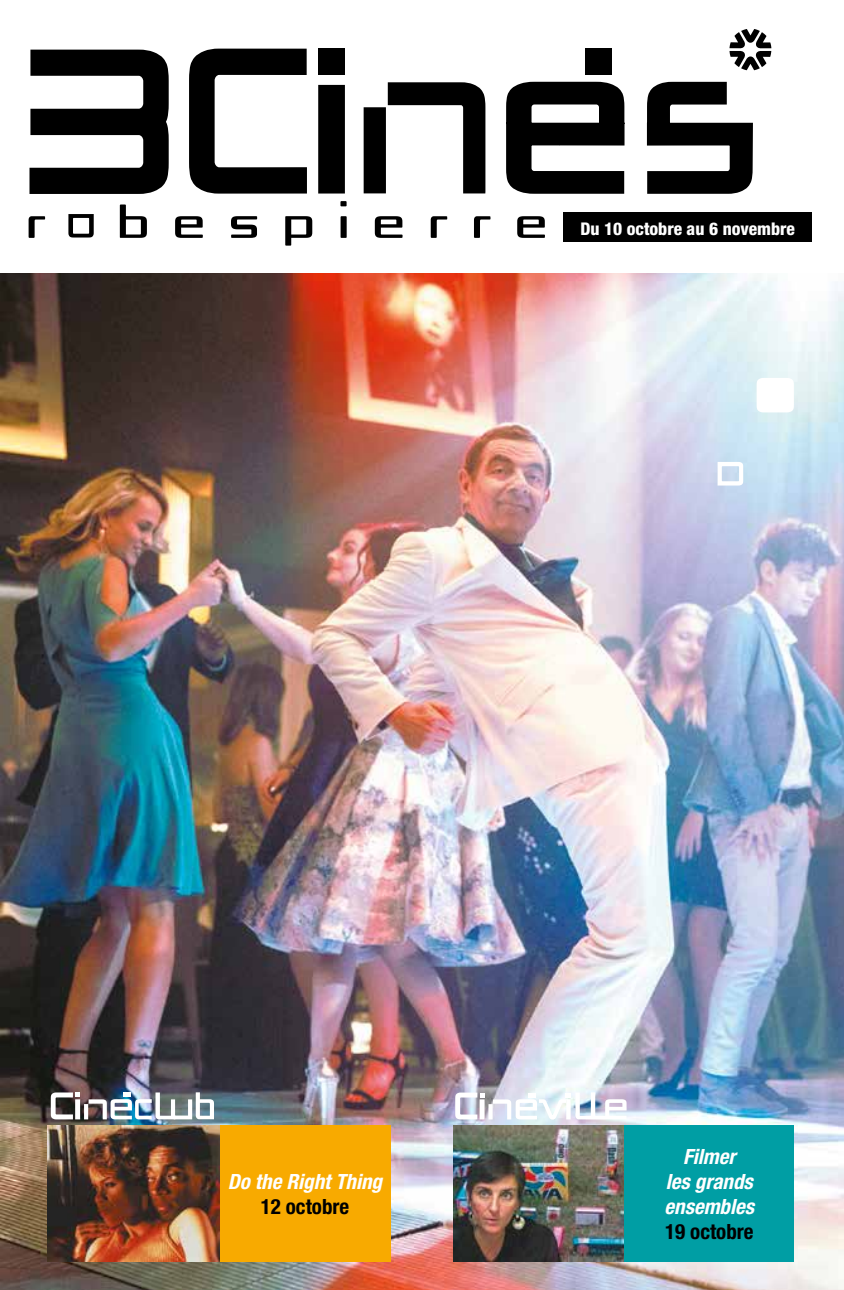
<style>
.page{position:relative;width:844px;height:1290px;background:#fff}
.page>*{position:absolute;margin:0;border:0;box-sizing:border-box;transform-origin:0 0}
.t1{font:italic 700 condensed 21px/25.2px "Helvetica Neue";color:#fff;text-align:center}
.t2{font:700 condensed 21px "Helvetica Neue";color:#000}
.t3{font:800 condensed 17.5px "Helvetica Neue";color:#fff}
</style>
<div class="page">
<img style="left:0;top:273px;width:843px;height:1017px">
<svg style="left:756px;top:378px;width:37px;height:34px"></svg>
<svg style="left:717px;top:462px;width:26px;height:23px"></svg>
<div style="left:219px;top:1125px;width:171px;height:136px;background:#f8aa00"></div>
<img style="left:48px;top:1125px;width:171px;height:136px">
<img style="left:453px;top:1125px;width:171px;height:136px">
<div style="left:624px;top:1125px;width:169px;height:136px;background:#009ea4"></div>
<svg style="left:455px;top:1092px;width:171px;height:27px"></svg>
<img style="left:51px;top:1092px;width:163px;height:27px">
<div style="left:318px;top:48px;width:27px;height:27px;background:#000"></div>
<svg style="left:29px;top:50px;width:140px;height:144px"></svg>
<svg style="left:189px;top:49px;width:156px;height:145px"></svg>
<svg style="left:646px;top:81px;width:107px;height:113px"></svg>
<svg style="left:506px;top:81px;width:119px;height:113px"></svg>
<svg style="left:363px;top:82px;width:123px;height:112px"></svg>
<svg style="left:29px;top:201px;width:516px;height:45px"></svg>
<svg style="left:729px;top:29px;width:42px;height:41px"></svg>
<div style="left:585px;top:48px;width:26px;height:27px;background:#000"></div>
<div style="left:563px;top:213px;width:248px;height:29px;background:#000"></div>
<p class="t3" style="left:580px;top:217px;width:216px">Du 10 octobre au 6 novembre</p>
<p class="t1" style="left:228px;top:1168px;width:156px">Do the Right Thing</p>
<p class="t2" style="left:260px;top:1194px;width:90px">12 octobre</p>
<p class="t1" style="left:664px;top:1143px;width:91px">Filmer<br>les grands ensembles</p>
<p class="t2" style="left:665px;top:1219px;width:90px">19 octobre</p>
</div>
